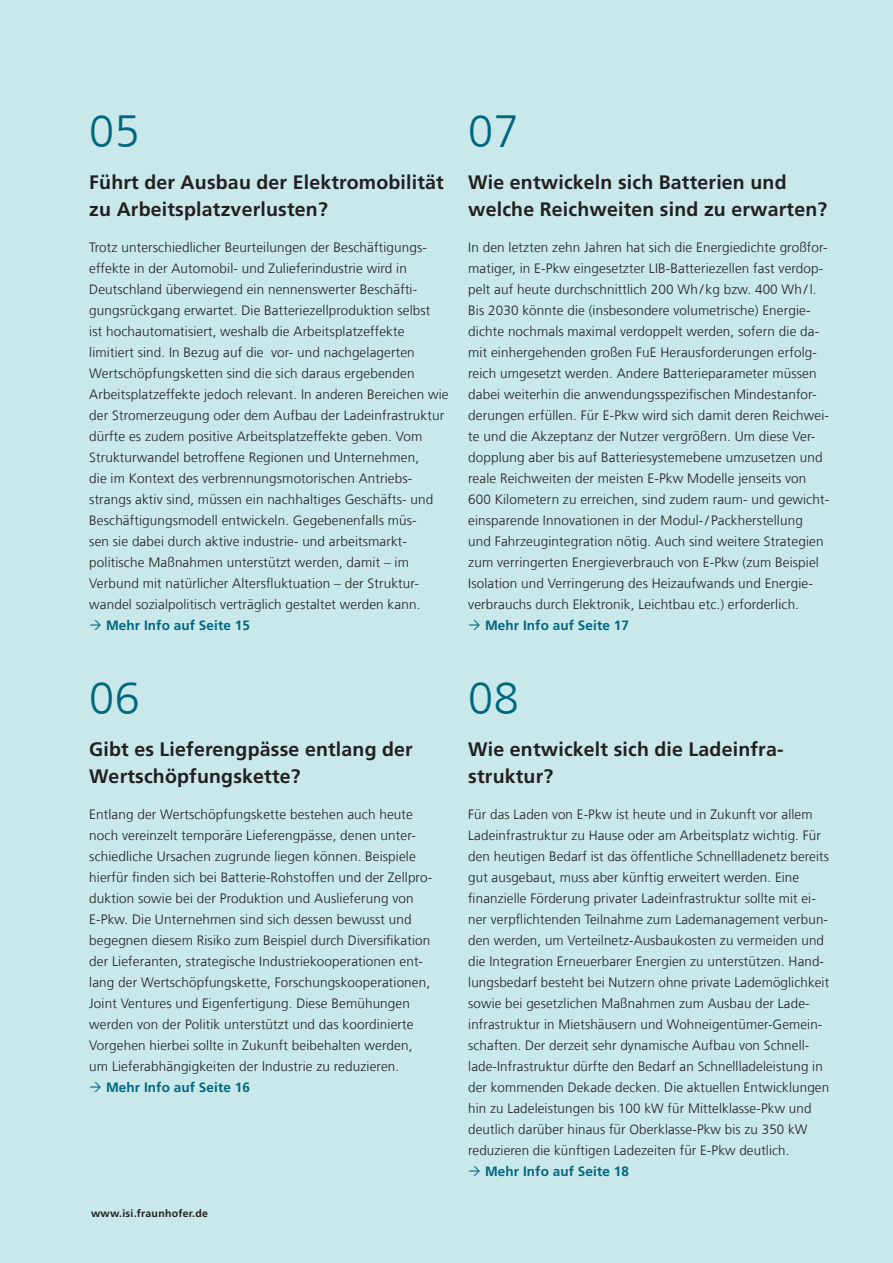
<style>
.page{position:relative;width:893px;height:1263px;background:#c8e8e9}
.page>*{position:absolute;margin:0;border:0;box-sizing:border-box;transform-origin:0 0}
.Zahlen_Überblick{font:300 45px "Frutiger LT Com";letter-spacing:.01em;color:#006680}
._03_Fließtext_Nummer{font:700 19.5px/27px "Frutiger LT Com";letter-spacing:.01em;color:#231f20}
._03_Fließtext_Frutig{font:300 13.5px/21px "Frutiger LT Com";letter-spacing:.01em;color:#231f20}
.Mehr_Info{font:700 13.5px "Frutiger LT Com";letter-spacing:.01em;color:#006680}
.t1{font:700 10.5px "Frutiger LT Com";letter-spacing:.025em;color:#231f20}
</style>
<div class="page">
<p class="Zahlen_Überblick" style="left:89px;top:105px;width:52px">05</p>
<p class="_03_Fließtext_Nummer" style="left:89px;top:168px;width:356px">Führt der Ausbau der Elektromobilität zu Arbeitsplatzverlusten?</p>
<p class="_03_Fließtext_Frutig" style="left:89px;top:237px;width:361px">Trotz unterschiedlicher Beurteilungen der Beschäftigungs&shy;effekte in der Automobil- und Zulieferindustrie wird in Deutschland überwiegend ein nennenswerter Beschäfti&shy;gungsrückgang erwartet. Die Batteriezellproduktion selbst<br>ist hochautomatisiert, weshalb die Arbeitsplatzeffekte limitiert sind. In Bezug auf die vor- und nachgelagerten Wertschöpfungsketten sind die sich daraus ergebenden Arbeitsplatzeffekte jedoch relevant. In anderen Bereichen wie der Stromerzeugung oder dem Aufbau der Ladeinfrastruktur dürfte es zudem positive Arbeitsplatzeffekte geben. Vom Strukturwandel betroffene Regionen und Unternehmen,<br>die im Kontext des verbrennungsmotorischen Antriebs&shy;strangs aktiv sind, müssen ein nachhaltiges Geschäfts- und Beschäftigungsmodell entwickeln. Gegebenenfalls müs-<br>sen sie dabei durch aktive industrie- und arbeitsmarkt&shy;politische Maßnahmen unterstützt werden, damit – im Verbund mit natürlicher Altersfluktuation – der Struktur&shy;wandel sozialpolitisch verträglich gestaltet werden kann.</p>
<p class="Mehr_Info" style="left:106px;top:617px;width:145px">Mehr Info auf Seite 15</p>
<p class="Zahlen_Überblick" style="left:468px;top:105px;width:52px">07</p>
<p class="_03_Fließtext_Nummer" style="left:468px;top:168px;width:360px">Wie entwickeln sich Batterien und welche Reichweiten sind zu erwarten?</p>
<p class="_03_Fließtext_Frutig" style="left:468px;top:237px;width:362px">In den letzten zehn Jahren hat sich die Energiedichte großfor&shy;matiger, in E-Pkw eingesetzter LIB-Batteriezellen fast verdop&shy;pelt auf heute durchschnittlich 200 Wh / kg bzw. 400 Wh / l.<br>Bis 2030 könnte die (insbesondere volumetrische) Energie&shy;dichte nochmals maximal verdoppelt werden, sofern die da&shy;mit einhergehenden großen FuE Herausforderungen erfolg&shy;reich umgesetzt werden. Andere Batterieparameter müssen dabei weiterhin die anwendungsspezifischen Mindestanfor&shy;derungen erfüllen. Für E-Pkw wird sich damit deren Reichwei&shy;te und die Akzeptanz der Nutzer vergrößern. Um diese Ver&shy;dopplung aber bis auf Batteriesystemebene umzusetzen und reale Reichweiten der meisten E-Pkw Modelle jenseits von 600 Kilometern zu erreichen, sind zudem raum- und gewicht&shy;einsparende Innovationen in der Modul-/ Packherstellung<br>und Fahrzeugintegration nötig. Auch sind weitere Strategien zum verringerten Energieverbrauch von E-Pkw (zum Beispiel Isolation und Verringerung des Heizaufwands und Energie&shy;verbrauchs durch Elektronik, Leichtbau etc.) erforderlich.</p>
<p class="Mehr_Info" style="left:485px;top:617px;width:145px">Mehr Info auf Seite 17</p>
<p class="Zahlen_Überblick" style="left:89px;top:672px;width:52px">06</p>
<p class="_03_Fließtext_Nummer" style="left:89px;top:735px;width:325px">Gibt es Lieferengpässe entlang der<br>Wertschöpfungskette?</p>
<p class="_03_Fließtext_Frutig" style="left:89px;top:804px;width:344px">Entlang der Wertschöpfungskette bestehen auch heute noch vereinzelt temporäre Lieferengpässe, denen unter&shy;schiedliche Ursachen zugrunde liegen können. Beispiele hierfür finden sich bei Batterie-Rohstoffen und der Zellpro&shy;duktion sowie bei der Produktion und Auslieferung von E-Pkw. Die Unternehmen sind sich dessen bewusst und begegnen diesem Risiko zum Beispiel durch Diversifikation der Lieferanten, strategische Industriekooperationen ent&shy;lang der Wertschöpfungskette, Forschungskooperationen, Joint Ventures und Eigenfertigung. Diese Bemühungen werden von der Politik unterstützt und das koordinierte Vorgehen hierbei sollte in Zukunft beibehalten werden, um Lieferabhängigkeiten der Industrie zu reduzieren.</p>
<p class="Mehr_Info" style="left:106px;top:1079px;width:145px">Mehr Info auf Seite 16</p>
<p class="t1" style="left:91px;top:1207px;width:118px">www.isi.fraunhofer.de</p>
<p class="Zahlen_Überblick" style="left:468px;top:672px;width:52px">08</p>
<p class="_03_Fließtext_Nummer" style="left:468px;top:735px;width:317px">Wie entwickelt sich die Ladeinfra&shy;struktur?</p>
<p class="_03_Fließtext_Frutig" style="left:468px;top:804px;width:362px">Für das Laden von E-Pkw ist heute und in Zukunft vor allem Ladeinfrastruktur zu Hause oder am Arbeitsplatz wichtig. Für den heutigen Bedarf ist das öffentliche Schnellladenetz bereits gut ausgebaut, muss aber künftig erweitert werden. Eine finanzielle Förderung privater Ladeinfrastruktur sollte mit ei&shy;ner verpflichtenden Teilnahme zum Lademanagement verbun&shy;den werden, um Verteilnetz-Ausbaukosten zu vermeiden und die Integration Erneuerbarer Energien zu unterstützen. Hand&shy;lungsbedarf besteht bei Nutzern ohne private Lademöglichkeit sowie bei gesetzlichen Maßnahmen zum Ausbau der Lade&shy;infrastruktur in Mietshäusern und Wohneigentümer-Gemein&shy;schaften. Der derzeit sehr dynamische Aufbau von Schnell&shy;lade-Infrastruktur dürfte den Bedarf an Schnellladeleistung in der kommenden Dekade decken. Die aktuellen Entwicklungen hin zu Ladeleistungen bis 100 kW für Mittelklasse-Pkw und deutlich darüber hinaus für Oberklasse-Pkw bis zu 350 kW reduzieren die künftigen Ladezeiten für E-Pkw deutlich.</p>
<p class="Mehr_Info" style="left:485px;top:1163px;width:145px">Mehr Info auf Seite 18</p>
</div>
